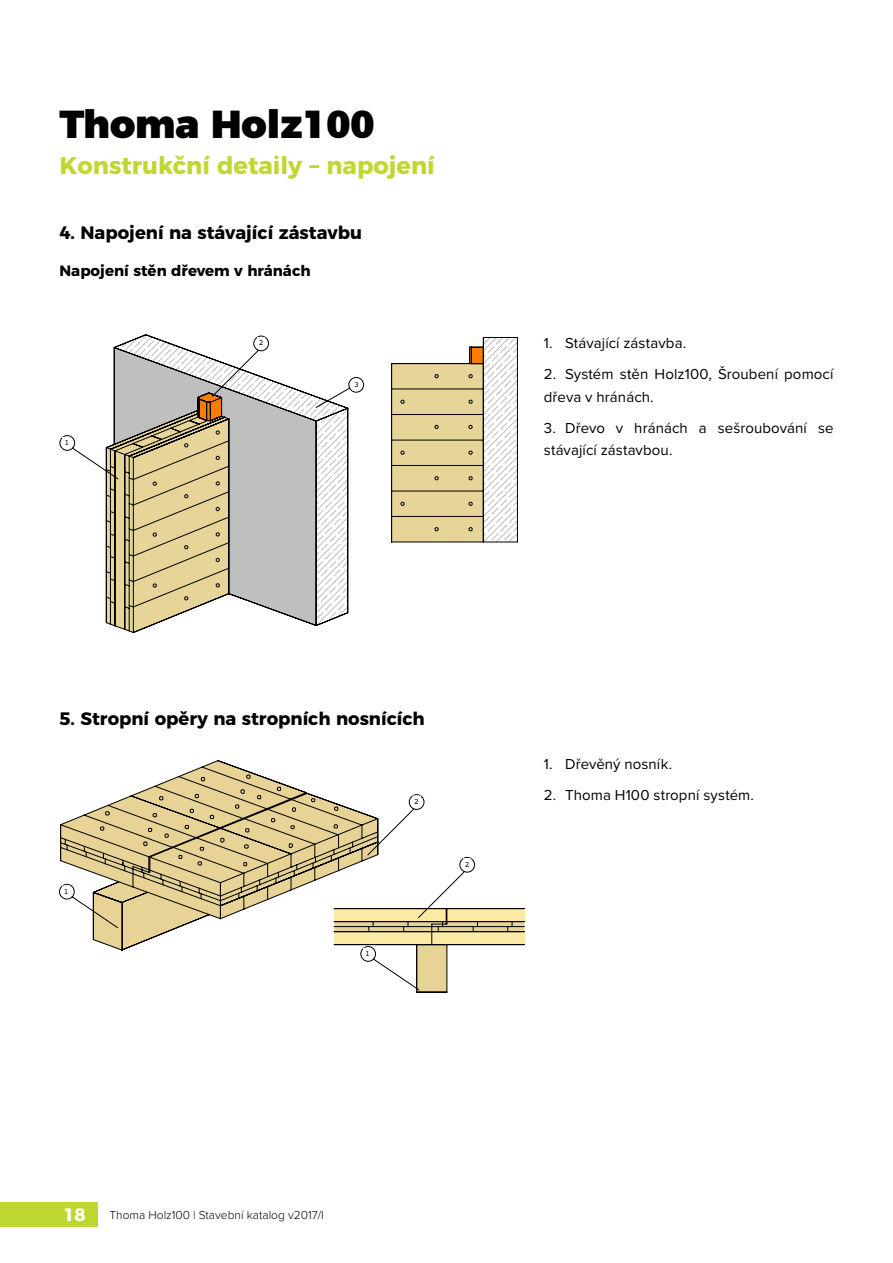
<style>
.page{position:relative;width:893px;height:1263px;background:#fff}
.page>*{position:absolute;margin:0;border:0;box-sizing:border-box;transform-origin:0 0}
.t1{font:900 39px "Montserrat";color:#000}
.t2{font:700 24px "Montserrat";color:#bfd730}
.t3{font:700 18px "Montserrat";color:#000}
.t4{font:700 18px "Montserrat";color:#fff}
.t5{font:15px/22.5px "Proxima Nova";letter-spacing:.005em;color:#000}
.t6{font:700 15px "Montserrat";color:#000}
.t7{font:300 12px "Proxima Nova";color:#000}
.t8{font:8.1px "Courier";color:#000}
</style>
<div class="page">
<div style="left:0;top:1202px;width:98px;height:25px;background:#bfd730"></div>
<svg style="left:59px;top:334px;width:305px;height:299px"></svg>
<div style="left:63px;top:437px;width:7px;height:9px;background:#fff"></div>
<div style="left:258px;top:337px;width:7px;height:9px;background:#fff"></div>
<div style="left:353px;top:380px;width:7px;height:9px;background:#fff"></div>
<svg style="left:392px;top:337px;width:126px;height:206px"></svg>
<hr style="left:483px;top:337px;width:1px;height:205px;background:#000">
<hr style="left:483px;top:337px;width:34px;height:1px;background:#000">
<hr style="left:391px;top:364px;width:1px;height:178px;background:#000">
<hr style="left:392px;top:363px;width:91px;height:1px;background:#000">
<hr style="left:392px;top:542px;width:125px;height:1px;background:#000">
<svg style="left:60px;top:760px;width:300px;height:191px"></svg>
<svg style="left:334px;top:922px;width:26px;height:4px"></svg>
<svg style="left:334px;top:927px;width:26px;height:4px"></svg>
<svg style="left:478px;top:927px;width:29px;height:4px"></svg>
<svg style="left:478px;top:922px;width:46px;height:4px"></svg>
<svg style="left:513px;top:927px;width:11px;height:4px"></svg>
<div style="left:334px;top:908px;width:112px;height:13px;background:#fbeaa3"></div>
<div style="left:447px;top:908px;width:77px;height:13px;background:#fbeaa3"></div>
<div style="left:334px;top:932px;width:190px;height:12px;background:#fbeaa3"></div>
<svg style="left:417px;top:991px;width:30px;height:1px"></svg>
<svg style="left:507px;top:922px;width:6px;height:9px"></svg>
<hr style="left:334px;top:926px;width:190px;height:1px;background:#010002">
<hr style="left:447px;top:944px;width:1px;height:48px;background:#010002">
<hr style="left:334px;top:931px;width:190px;height:1px;background:#010002">
<hr style="left:334px;top:944px;width:190px;height:1px;background:#010002">
<hr style="left:417px;top:992px;width:30px;height:1px;background:#010002">
<hr style="left:416px;top:944px;width:1px;height:48px;background:#010002">
<hr style="left:334px;top:908px;width:112px;height:1px;background:#010002">
<hr style="left:447px;top:908px;width:77px;height:1px;background:#010002">
<hr style="left:447px;top:921px;width:77px;height:1px;background:#010002">
<hr style="left:334px;top:921px;width:112px;height:1px;background:#010002">
<svg style="left:59px;top:882px;width:150px;height:68px"></svg>
<div style="left:63px;top:886px;width:7px;height:9px;background:#fff"></div>
<svg style="left:360px;top:794px;width:118px;height:197px"></svg>
<div style="left:464px;top:859px;width:7px;height:9px;background:#fff"></div>
<h1 class="t1" style="left:60px;top:91px;width:317px">Thoma Holz100</h1>
<h2 class="t2" style="left:60px;top:146px;width:377px">Konstrukční detaily – napojení</h2>
<p class="t3" style="left:60px;top:218px;width:304px">4. Napojení na stávající zástavbu</p>
<p class="t6" style="left:60px;top:258px;width:253px">Napojení stěn dřevem v hránách</p>
<p class="t8" style="left:64px;top:436px;width:6px">1</p>
<p class="t8" style="left:259px;top:336px;width:6px">2</p>
<p class="t8" style="left:354px;top:378px;width:6px">3</p>
<p class="t5" style="left:544px;top:333px;width:144px">1. Stávající zástavba.</p>
<p class="t5" style="left:544px;top:364px;width:291px">2. Systém stěn Holz100, Šroubení pomocí dřeva v hránách.</p>
<p class="t5" style="left:544px;top:417px;width:291px">3. Dřevo v hránách a sešroubování se stávající zástavbou.</p>
<p class="t3" style="left:60px;top:703px;width:367px">5. Stropní opěry na stropních nosnících</p>
<p class="t8" style="left:64px;top:885px;width:6px">1</p>
<p class="t8" style="left:414px;top:795px;width:6px">2</p>
<p class="t8" style="left:365px;top:947px;width:6px">1</p>
<p class="t8" style="left:465px;top:858px;width:6px">2</p>
<p class="t5" style="left:544px;top:753px;width:130px">1. Dřevěný nosník.</p>
<p class="t5" style="left:544px;top:784px;width:212px">2. Thoma H100 stropní systém.</p>
<p class="t4" style="left:64px;top:1199px;width:24px">18</p>
<p class="t7" style="left:109px;top:1209px;width:216px">Thoma Holz100 | Stavební katalog v2017/I</p>
</div>
